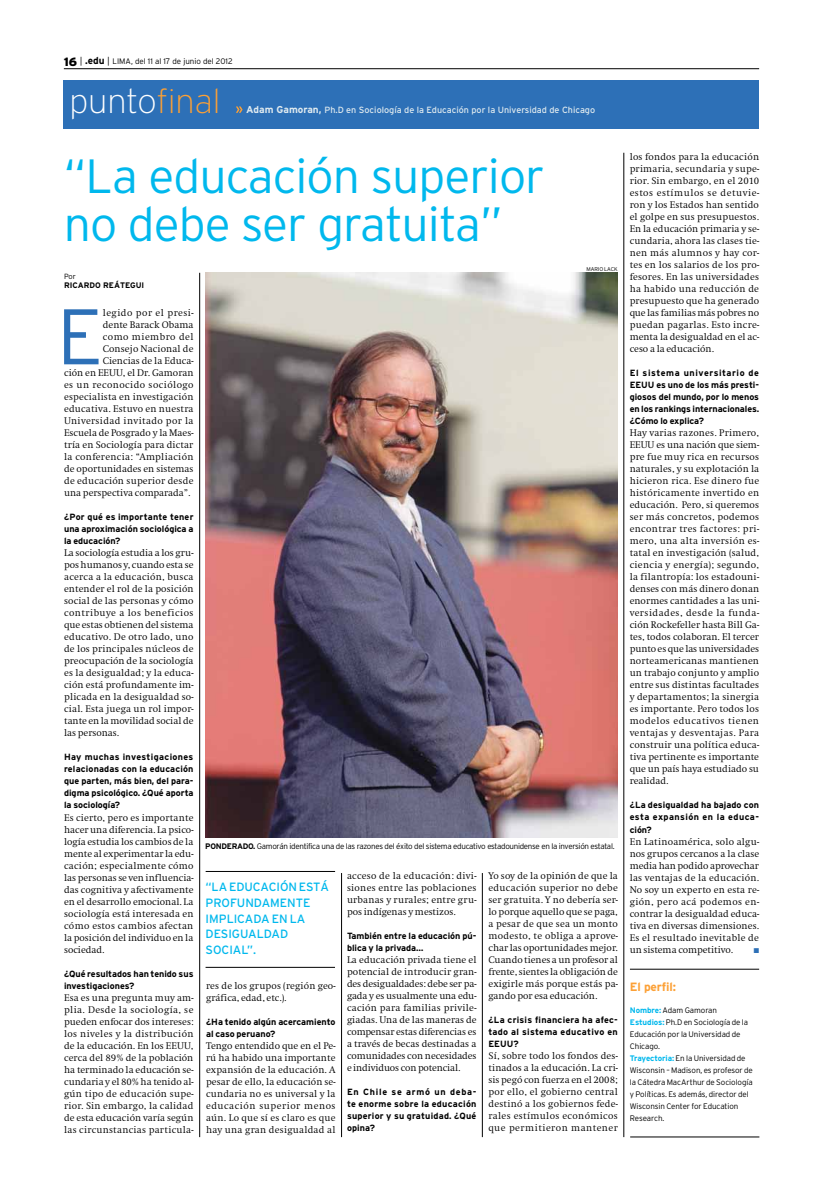
<style>
.page{position:relative;width:823px;height:1191px;background:#fff}
.page>*{position:absolute;margin:0;border:0;box-sizing:border-box;transform-origin:0 0}
.t1{font:300 78.6px "Interstate";color:#2d70b7}
.t2{font:300 48px/48px "Interstate";letter-spacing:-.02em;color:#00b8ed}
.t3{font:200 34px "Interstate";color:#fff}
.t4{font:12px/15.6px "Interstate";letter-spacing:-.005em;color:#00b8ed}
.t5{font:700 12px "Interstate";color:#fca035}
.t6{font:300 10px/12px "Swift EF";letter-spacing:.01em;color:#000;text-align:justify}
.t7{font:300 10px "Swift EF";letter-spacing:.045em;color:#000}
.t8{font:300 10px "Swift EF";letter-spacing:.03em;color:#000}
.t9{font:300 10px "Swift EF";letter-spacing:.035em;color:#000}
.t10{font:300 10px "Swift EF";letter-spacing:.04em;color:#000}
.t11{font:700 9px/12px "Interstate";letter-spacing:-.005em;color:#000;text-align:justify}
.t12{font:9px "Interstate";color:#dfeaef}
.t13{font:700 9px/12px "Interstate";letter-spacing:.065em;color:#000}
.t14{font:300 8px/12px "Interstate";letter-spacing:-.01em;color:#000}
.t15{font:300 8px "Interstate";letter-spacing:-.04em;color:#000}
.t16{font:700 8px "Interstate";color:#000}
.t17{font:300 7.5px "Interstate";color:#000}
.t18{font:7px "Zapf Dingbats ITC";color:#2d70b7}
.t19{font:300 5.5px "Interstate";color:#000}
.s1{font-weight:900;font-size:12px}
.s2{font-size:9px}
.s3{font-weight:700;font-size:10px}
.s4{color:#fca035}
.s5{font-weight:700}
.s6{font-weight:700;color:#00b8ed}
</style>
<div class="page">
<img style="left:205px;top:273px;width:412px;height:564px">
<hr style="left:64px;top:69px;width:694px;height:1px;background:#000">
<hr style="left:623px;top:153px;width:1px;height:984px;background:#000">
<hr style="left:341px;top:873px;width:1px;height:264px;background:#000">
<hr style="left:482px;top:873px;width:1px;height:264px;background:#000">
<hr style="left:199px;top:273px;width:1px;height:864px;background:#000">
<hr style="left:205px;top:871px;width:130px;height:1px;background:#000">
<hr style="left:205px;top:967px;width:130px;height:1px;background:#000">
<div style="left:63px;top:81px;width:695px;height:48px;background:#2d70b7"></div>
<hr style="left:629px;top:969px;width:129px;height:1px;background:#000">
<hr style="left:629px;top:1136px;width:130px;height:1px;background:#000">
<svg style="left:236px;top:106px;width:6px;height:7px"></svg>
<p class="t14" style="left:64px;top:55px;width:170px"><span class="s1">16</span> <span class="s2">|</span> <span class="s3">.edu</span> <span class="s2">|</span> LIMA, del 11 al 17 de junio del 2012</p>
<p class="t3" style="left:69px;top:83px;width:153px">punto<span class="s4">final</span></p>
<p class="t12" style="left:246px;top:105px;width:350px"><span class="s3">Adam Gamoran,</span> PH.D EN SOCIOLOGÍA DE LA EDUCACIÓN POR LA U NIVERSIDAD DE CHICAGO</p>
<p class="t2" style="left:64px;top:151px;width:482px">“La educación superior no debe ser gratuita”</p>
<p class="t17" style="left:64px;top:272px;width:13px">Por</p>
<p class="t16" style="left:64px;top:280px;width:82px">Ricardo reátegui</p>
<p class="t19" style="left:586px;top:266px;width:33px">mario lack</p>
<p class="t1" style="left:57px;top:292px;width:48px">E</p>
<p class="t7" style="left:103px;top:308px;width:92px">legido por el presi-</p>
<p class="t6" style="left:103px;top:319px;width:92px">dente Barack Obama</p>
<p class="t7" style="left:103px;top:332px;width:92px">como miembro del</p>
<p class="t6" style="left:103px;top:343px;width:92px">Consejo Nacional de</p>
<p class="t6" style="left:103px;top:355px;width:92px">Ciencias de la Educa-</p>
<p class="t6" style="left:64px;top:367px;width:131px">ción en EEUU, el Dr. Gamoran</p>
<p class="t10" style="left:64px;top:380px;width:131px">es un reconocido sociólogo</p>
<p class="t6" style="left:64px;top:391px;width:131px">especialista en investigación</p>
<p class="t6" style="left:64px;top:403px;width:131px">educativa. Estuvo en nuestra</p>
<p class="t9" style="left:64px;top:416px;width:131px">Universidad invitado por la</p>
<p class="t6" style="left:64px;top:427px;width:131px">Escuela de Posgrado y la Maes-</p>
<p class="t6" style="left:64px;top:439px;width:131px">tría en Sociología para dictar</p>
<p class="t8" style="left:64px;top:452px;width:131px">la conferencia: “Ampliación</p>
<p class="t6" style="left:64px;top:463px;width:131px">de oportunidades en sistemas</p>
<p class="t6" style="left:64px;top:475px;width:131px">de educación superior desde</p>
<p class="t6" style="left:64px;top:487px;width:128px">una perspectiva comparada”.</p>
<p class="t11" style="left:64px;top:511px;width:131px">¿Por qué es importante tener una aproximación sociológica a la educación?</p>
<p class="t6" style="left:64px;top:547px;width:131px">La sociología estudia a los gru&shy;pos humanos y, cuando esta se acerca a la educación, busca entender el rol de la posición social de las personas y cómo contribuye a los beneficios que estas obtienen del sistema educativo. De otro lado, uno de los principales núcleos de preocupación de la sociología es la desigualdad; y la educa&shy;ción está profundamente im&shy;plicada en la desigualdad so&shy;cial. Esta juega un rol impor&shy;tante en la movilidad social de las personas.</p>
<p class="t11" style="left:64px;top:751px;width:131px">Hay muchas investigaciones relacionadas con la educación que parten, más bien, del para&shy;digma psicológico. ¿Qué aporta la sociología?</p>
<p class="t6" style="left:64px;top:811px;width:131px">Es cierto, pero es importante hacer una diferencia. La psico&shy;logía estudia los cambios de la mente al experimentar la edu&shy;cación; especialmente cómo las personas se ven influencia&shy;das cognitiva y afectivamente en el desarrollo emocional. La sociología está interesada en cómo estos cambios afectan la posición del individuo en la sociedad.</p>
<p class="t11" style="left:64px;top:967px;width:131px">¿Qué resultados han tenido sus investigaciones?</p>
<p class="t6" style="left:64px;top:991px;width:131px">Esa es una pregunta muy am&shy;plia. Desde la sociología, se pueden enfocar dos intereses: los niveles y la distribución de la educación. En los EEUU, cerca del 89% de la población ha terminado la educación se&shy;cundaria y el 80% ha tenido al&shy;gún tipo de educación supe&shy;rior. Sin embargo, la calidad de esta educación varía según las circunstancias particula-</p>
<p class="t15" style="left:205px;top:841px;width:410px"><span class="s5">ponderado.</span> Gamorán identifica una de las razones del éxito del sistema educativo estadounidense en la inversión estatal.</p>
<p class="t4" style="left:205px;top:879px;width:125px">“LA EDUCACIÓN ESTÁ<br>PROFUNDAMENTE<br>IMPLICADA EN LA<br>DESIGUALDAD<br>SOCIAL”.</p>
<p class="t6" style="left:206px;top:979px;width:131px">res de los grupos (región geo&shy;gráfica, edad, etc.).</p>
<p class="t11" style="left:206px;top:1015px;width:131px">¿Ha tenido algún acercamiento al caso peruano?</p>
<p class="t6" style="left:206px;top:1039px;width:131px">Tengo entendido que en el Pe&shy;rú ha habido una importante expansión de la educación. A pesar de ello, la educación se&shy;cundaria no es universal y la educación superior menos aún. Lo que sí es claro es que hay una gran desigualdad al</p>
<p class="t6" style="left:347px;top:869px;width:131px">acceso de la educación: divi&shy;siones entre las poblaciones urbanas y rurales; entre gru&shy;pos indígenas y mestizos.</p>
<p class="t11" style="left:347px;top:929px;width:131px">También entre la educación pú&shy;blica y la privada…</p>
<p class="t6" style="left:347px;top:953px;width:131px">La educación privada tiene el potencial de introducir gran&shy;des desigualdades: debe ser pa&shy;gada y es usualmente una edu&shy;cación para familias privile&shy;giadas. Una de las maneras de compensar estas diferencias es a través de becas destinadas a comunidades con necesidades e individuos con potencial.</p>
<p class="t11" style="left:347px;top:1085px;width:131px">En Chile se armó un deba&shy;te enorme sobre la educación superior y su gratuidad. ¿Qué opina?</p>
<p class="t6" style="left:488px;top:869px;width:131px">Yo soy de la opinión de que la educación superior no debe ser gratuita. Y no debería ser&shy;lo porque aquello que se paga, a pesar de que sea un monto modesto, te obliga a aprove&shy;char las oportunidades mejor.<br>Cuando tienes a un profesor al frente, sientes la obligación de exigirle más porque estás pa&shy;gando por esa educación.</p>
<p class="t11" style="left:488px;top:1013px;width:131px">¿La crisis financiera ha afec&shy;tado al sistema educativo en EEUU</p>
<p class="t11" style="left:513px;top:1037px;width:7px">?</p>
<p class="t6" style="left:488px;top:1049px;width:131px">Sí, sobre todo los fondos des&shy;tinados a la educación. La cri&shy;sis pegó con fuerza en el 2008; por ello, el gobierno central destinó a los gobiernos fede&shy;rales estímulos económicos que permitieron mantener</p>
<p class="t6" style="left:629px;top:151px;width:131px">los fondos para la educación primaria, secundaria y supe&shy;rior. Sin embargo, en el 2010 estos estímulos se detuvie&shy;ron y los Estados han sentido el golpe en sus presupuestos.<br>En la educación primaria y se&shy;cundaria, ahora las clases tie&shy;nen más alumnos y hay cor&shy;tes en los salarios de los pro&shy;fesores. En las universidades ha habido una reducción de presupuesto que ha generado que las familias más pobres no puedan pagarlas. Esto incre&shy;menta la desigualdad en el ac&shy;ceso a la educación.</p>
<p class="t13" style="left:629px;top:367px;width:131px">El sistema universitario de<br>EEUU</p>
<p class="t11" style="left:629px;top:379px;width:131px;text-indent:27px">es uno de los más presti&shy;giosos del mundo, por lo menos en los rankings internacionales. ¿Cómo lo explica?</p>
<p class="t6" style="left:629px;top:427px;width:131px">Hay varias razones. Primero, EEUU es una nación que siem&shy;pre fue muy rica en recursos naturales, y su explotación la hicieron rica. Ese dinero fue históricamente invertido en educación. Pero, si queremos ser más concretos, podemos encontrar tres factores: pri&shy;mero, una alta inversión es&shy;tatal en investigación (salud, ciencia y energía); segundo, la filantropía: los estadouni&shy;denses con más dinero donan enormes cantidades a las uni&shy;versidades, desde la funda&shy;ción Rockefeller hasta Bill Ga&shy;tes, todos colaboran. El tercer punto es que las universidades norteamericanas mantienen un trabajo conjunto y amplio entre sus distintas facultades y departamentos; la sinergia es importante. Pero todos los modelos educativos tienen ventajas y desventajas. Para construir una política educa&shy;tiva pertinente es importante que un país haya estudiado su realidad.</p>
<p class="t11" style="left:629px;top:799px;width:131px">¿La desigualdad ha bajado con esta expansión en la educa&shy;ción?</p>
<p class="t6" style="left:629px;top:835px;width:131px">En Latinoamérica, solo algu&shy;nos grupos cercanos a la clase media han podido aprovechar las ventajas de la educación.<br>No soy un experto en esta re&shy;gión, pero acá podemos en&shy;contrar la desigualdad educa&shy;tiva en diversas dimensiones.<br>Es el resultado inevitable de un sistema competitivo.</p>
<p class="t18" style="left:753px;top:946px;width:7px">■</p>
<p class="t5" style="left:629px;top:980px;width:47px">El perfil:</p>
<p class="t14" style="left:629px;top:1003px;width:124px"><span class="s6">Nombre:</span> Adam Gamoran<br><span class="s6">Estudios:</span> Ph.D en Sociología de la<br>Educación por la Universidad de<br>Chicago.<br><span class="s6">Trayectoria:</span> En la Universidad de<br>Wisconsin – Madison, es profesor de la Cátedra MacArthur de Sociología y Políticas. Es además, director del<br>Wisconsin Center for Education<br>Research.</p>
</div>
